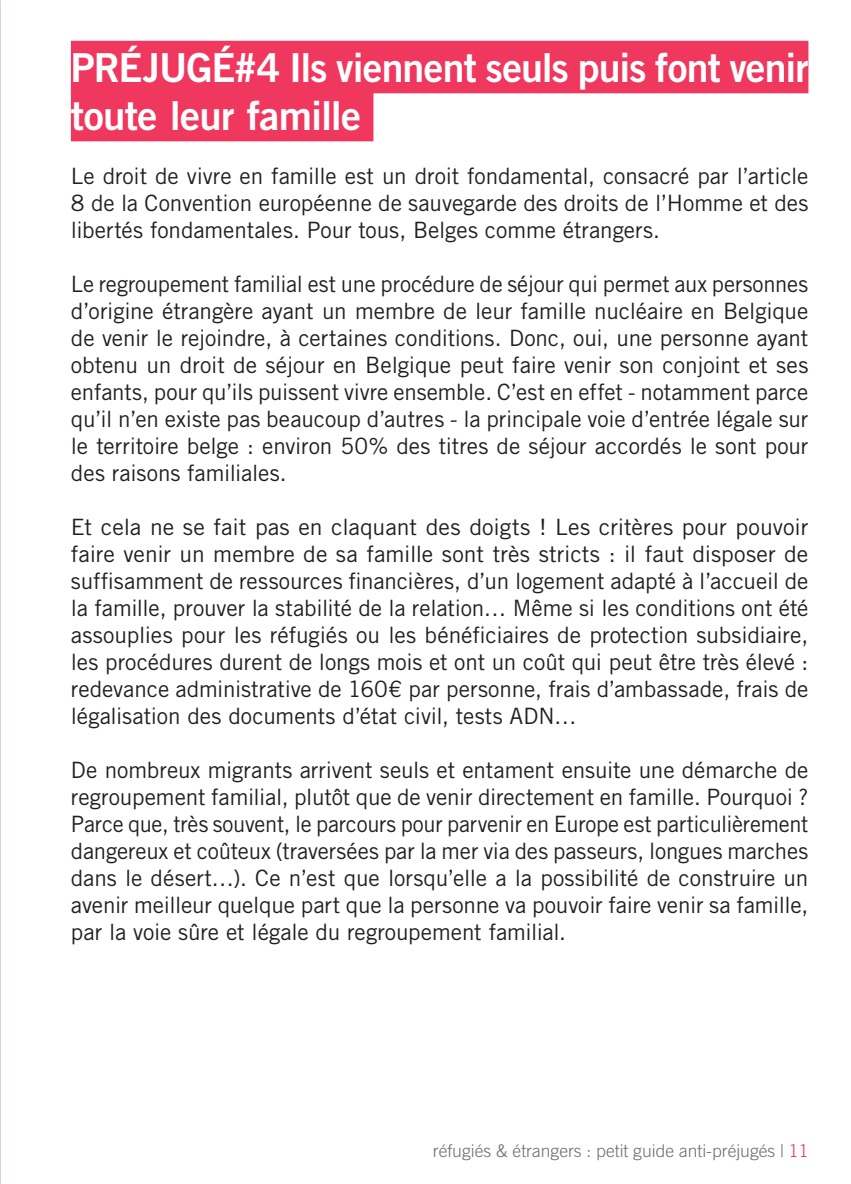
<style>
.page{position:relative;width:851px;height:1184px;background:#fff}
.page>*{position:absolute;margin:0;border:0;box-sizing:border-box;transform-origin:0 0}
.t1{font:40px/48px "Trade Gothic LT Bold Two";letter-spacing:-.02em;color:#fff}
.t2{font:22.5px/27px "Trade Gothic LT";letter-spacing:-.005em;color:#231f20;text-align:justify}
.t3{font:300 17.5px "Trade Gothic LT";color:#6c6d70}
.s1{color:#f0385e}
</style>
<div class="page">
<div style="left:71px;top:41px;width:737px;height:52px;background:#f0385e"></div>
<div style="left:71px;top:89px;width:302px;height:52px;background:#f0385e"></div>
<h1 class="t1" style="left:71px;top:43px;width:738px">PRÉJUGÉ#4 Ils viennent seuls puis font venir toute leur famille</h1>
<p class="t2" style="left:71px;top:162px;width:739px">Le droit de vivre en famille est un droit fondamental, consacré par l’article 8 de la Convention européenne de sauvegarde des droits de l’Homme et des libertés fondamentales. Pour tous, Belges comme étrangers.</p>
<p class="t2" style="left:71px;top:270px;width:739px">Le regroupement familial est une procédure de séjour qui permet aux personnes d’origine étrangère ayant un membre de leur famille nucléaire en Belgique de venir le rejoindre, à certaines conditions. Donc, oui, une personne ayant obtenu un droit de séjour en Belgique peut faire venir son conjoint et ses enfants, pour qu’ils puissent vivre ensemble. C’est en effet - notamment parce qu’il n’en existe pas beaucoup d’autres - la principale voie d’entrée légale sur le territoire belge : environ 50% des titres de séjour accordés le sont pour des raisons familiales.</p>
<p class="t2" style="left:71px;top:513px;width:739px">Et cela ne se fait pas en claquant des doigts ! Les critères pour pouvoir faire venir un membre de sa famille sont très stricts : il faut disposer de suffisamment de ressources financières, d’un logement adapté à l’accueil de la famille, prouver la stabilité de la relation… Même si les conditions ont été assouplies pour les réfugiés ou les bénéficiaires de protection subsidiaire, les procédures durent de longs mois et ont un coût qui peut être très élevé : redevance administrative de 160€ par personne, frais d’ambassade, frais de légalisation des documents d’état civil, tests ADN…</p>
<p class="t2" style="left:71px;top:756px;width:739px">De nombreux migrants arrivent seuls et entament ensuite une démarche de regroupement familial, plutôt que de venir directement en famille. Pourquoi ?<br>Parce que, très souvent, le parcours pour parvenir en Europe est particulièrement dangereux et coûteux (traversées par la mer via des passeurs, longues marches dans le désert…). Ce n’est que lorsqu’elle a la possibilité de construire un avenir meilleur quelque part que la personne va pouvoir faire venir sa famille, par la voie sûre et légale du regroupement familial.</p>
<p class="t3" style="left:433px;top:1139px;width:377px">réfugiés &amp; étrangers : petit guide anti-préjugés | <span class="s1">11</span></p>
</div>
